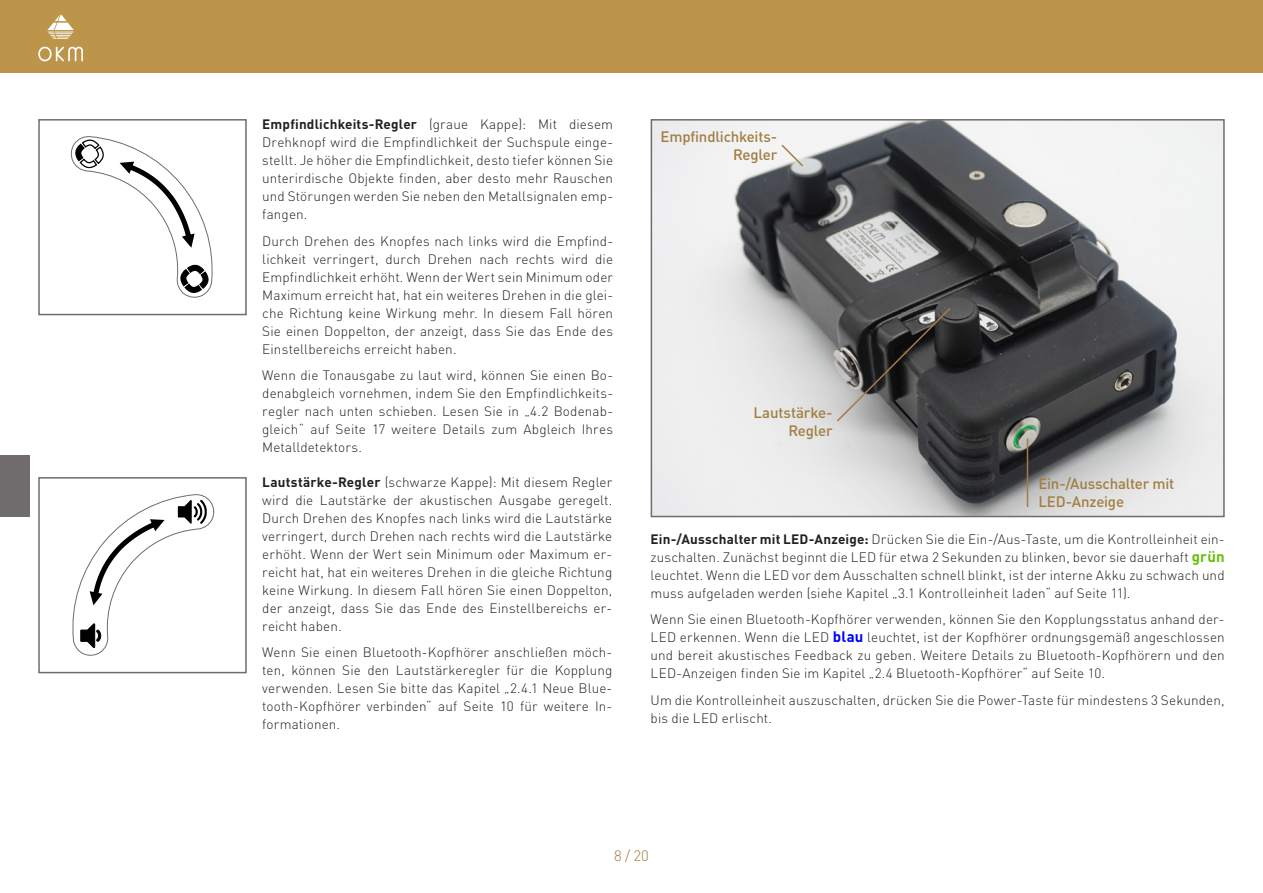
<style>
.page{position:relative;width:1263px;height:893px;background:#fff}
.page>*{position:absolute;margin:0;border:0;box-sizing:border-box;transform-origin:0 0}
.t1{font:500 15px/18px "DIN Pro";letter-spacing:-.015em;color:#a17e42;text-align:right}
.t2{font:300 15px "DIN Pro";color:#a17e42}
.t3{font:300 13.5px/18px "DIN Pro";letter-spacing:.01em;color:#231f20;text-align:justify}
.s1{font-weight:700}
.s2{font-weight:700;font-size:15px;color:#68bf0a}
.s3{font-weight:700;font-size:15px;color:#00f}
</style>
<div class="page">
<img style="left:654px;top:122px;width:568px;height:392px">
<div style="left:651px;top:119px;width:574px;height:398px;border:2px solid #706c6d"></div>
<svg style="left:780px;top:143px;width:25px;height:25px"></svg>
<hr style="left:1027px;top:439px;width:1px;height:68px;background:#a17e42">
<svg style="left:835px;top:306px;width:117px;height:117px;background:#525151"></svg>
<svg style="left:72px;top:494px;width:143px;height:162px"></svg>
<div style="left:38px;top:477px;width:209px;height:196px;border:2px solid #706c6d"></div>
<svg style="left:70px;top:136px;width:143px;height:162px"></svg>
<div style="left:38px;top:119px;width:209px;height:196px;border:2px solid #706c6d"></div>
<div style="left:0;top:0;width:1263px;height:72px;background:#bc954b"></div>
<svg style="left:47px;top:14px;width:27px;height:25px"></svg>
<svg style="left:38px;top:47px;width:45px;height:14px"></svg>
<div style="left:0;top:456px;width:30px;height:61px;background:#706c6d"></div>
<p class="t3" style="left:262px;top:114px;width:352px"><span class="s1">Empfindlichkeits-Regler</span> (graue Kappe): Mit diesem Drehknopf wird die Empfindlichkeit der Suchspule einge&shy;stellt. Je höher die Empfindlichkeit, desto tiefer können Sie unterirdische Objekte finden, aber desto mehr Rauschen und Störungen werden Sie neben den Metallsignalen emp&shy;fangen.</p>
<p class="t3" style="left:262px;top:231px;width:352px">Durch Drehen des Knopfes nach links wird die Empfind&shy;lichkeit verringert, durch Drehen nach rechts wird die Empfindlichkeit erhöht. Wenn der Wert sein Minimum oder Maximum erreicht hat, hat ein weiteres Drehen in die glei&shy;che Richtung keine Wirkung mehr. In diesem Fall hören Sie einen Doppelton, der anzeigt, dass Sie das Ende des Einstellbereichs erreicht haben.</p>
<p class="t3" style="left:262px;top:365px;width:352px">Wenn die Tonausgabe zu laut wird, können Sie einen Bo&shy;denabgleich vornehmen, indem Sie den Empfindlichkeits&shy;regler nach unten schieben. Lesen Sie in „4.2 Bodenab&shy;gleich“ auf Seite 17 weitere Details zum Abgleich Ihres Metalldetektors.</p>
<p class="t3" style="left:262px;top:472px;width:352px"><span class="s1">Lautstärke-Regler</span> (schwarze Kappe): Mit diesem Regler wird die Lautstärke der akustischen Ausgabe geregelt.<br>Durch Drehen des Knopfes nach links wird die Lautstärke verringert, durch Drehen nach rechts wird die Lautstärke erhöht. Wenn der Wert sein Minimum oder Maximum er&shy;reicht hat, hat ein weiteres Drehen in die gleiche Richtung keine Wirkung. In diesem Fall hören Sie einen Doppelton, der anzeigt, dass Sie das Ende des Einstellbereichs er&shy;reicht haben.</p>
<p class="t3" style="left:262px;top:642px;width:352px">Wenn Sie einen Bluetooth-Kopfhörer anschließen möch&shy;ten, können Sie den Lautstärkeregler für die Kopplung verwenden. Lesen Sie bitte das Kapitel „2.4.1 Neue Blue&shy;tooth-Kopfhörer verbinden“ auf Seite 10 für weitere In&shy;formationen.</p>
<p class="t1" style="left:661px;top:126px;width:118px">Empfindlichkeits-<br>Regler</p>
<p class="t1" style="left:753px;top:402px;width:81px">Lautstärke-<br>Regler</p>
<p class="t1" style="left:1038px;top:473px;width:137px;text-align:left">Ein-/Ausschalter mit<br>LED-Anzeige</p>
<p class="t3" style="left:651px;top:529px;width:576px"><span class="s1">Ein-/Ausschalter mit LED-Anzeige:</span> Drücken Sie die Ein-/Aus-Taste, um die Kontrolleinheit ein&shy;zuschalten. Zunächst beginnt die LED für etwa 2 Sekunden zu blinken, bevor sie dauerhaft <span class="s2">grün </span>leuchtet. Wenn die LED vor dem Ausschalten schnell blinkt, ist der interne Akku zu schwach und muss aufgeladen werden (siehe Kapitel „3.1 Kontrolleinheit laden“ auf Seite 11).</p>
<p class="t3" style="left:651px;top:609px;width:576px">Wenn Sie einen Bluetooth-Kopfhörer verwenden, können Sie den Kopplungsstatus anhand der-LED erkennen. Wenn die LED <span class="s3">blau</span> leuchtet, ist der Kopfhörer ordnungsgemäß angeschlossen und bereit akustisches Feedback zu geben. Weitere Details zu Bluetooth-Kopfhörern und den LED-Anzeigen finden Sie im Kapitel „2.4 Bluetooth-Kopfhörer“ auf Seite 10.</p>
<p class="t3" style="left:651px;top:690px;width:576px">Um die Kontrolleinheit auszuschalten, drücken Sie die Power-Taste für mindestens 3 Sekunden, bis die LED erlischt.</p>
<p class="t2" style="left:614px;top:844px;width:36px">8 / 20</p>
</div>
